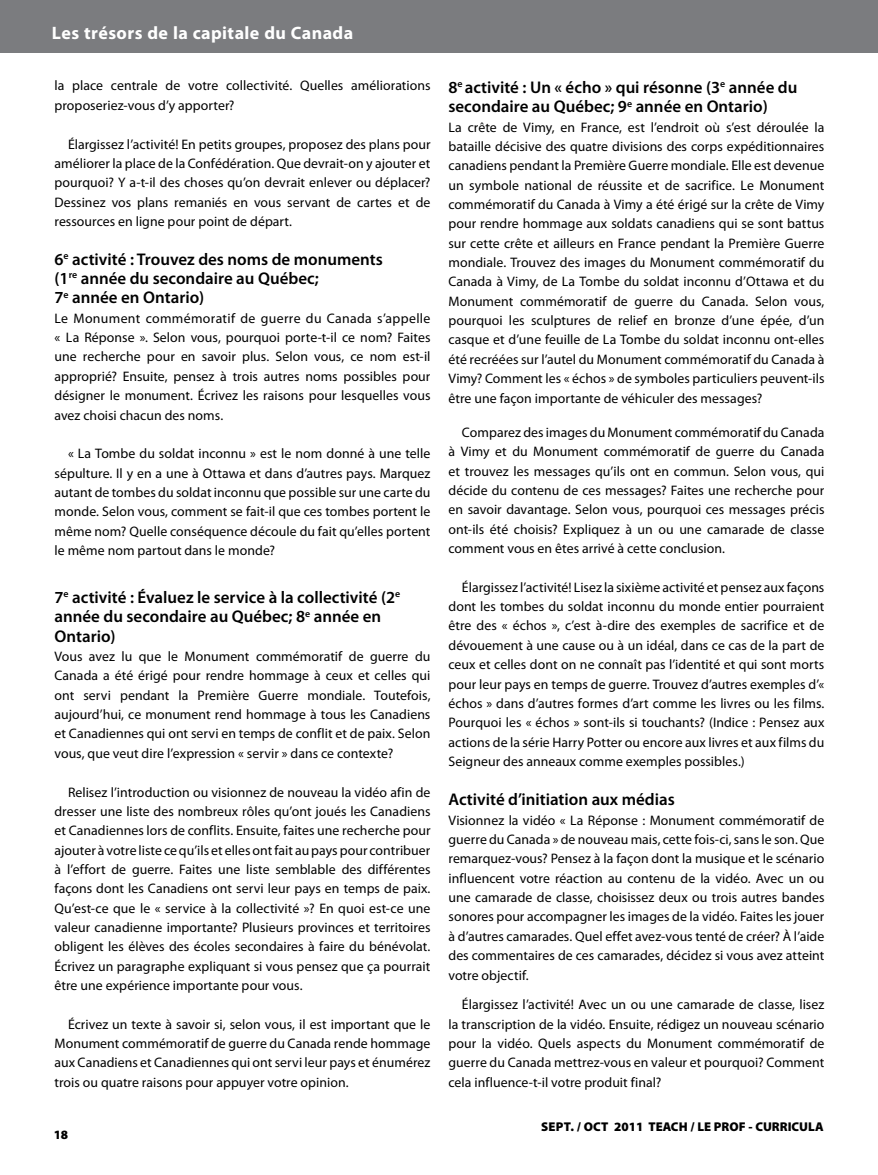
<style>
.page{position:relative;width:878px;height:1175px;background:#fff}
.page>*{position:absolute;margin:0;border:0;box-sizing:border-box;transform-origin:0 0}
.t1{font:700 18px "Myriad Pro";letter-spacing:.02em;color:#fff}
.t2{font:600 16.95px/19.4px "Myriad Pro";color:#000}
.t3{font:13.8px/19.4px "Myriad Pro";letter-spacing:.005em;color:#000;text-align:justify}
.t4{font:900 12.75px "Myriad Pro";color:#000}
</style>
<div class="page">
<div style="left:0;top:0;width:878px;height:53px;background:#7b7c7f"></div>
<hr style="left:877px;top:0;width:1px;height:66px;background:#939598">
<h1 class="t1" style="left:52px;top:21px;width:303px">Les trésors de la capitale du Canada</h1>
<p class="t3" style="left:54px;top:76px;width:377px">la place centrale de votre collectivité. Quelles améliorations proposeriez-vous d’y apporter?</p>
<p class="t3" style="left:54px;top:134px;width:377px;text-indent:13px">Élargissez l’activité! En petits groupes, proposez des plans pour améliorer la place de la Confédération. Que devrait-on y ajouter et pourquoi? Y a-t-il des choses qu’on devrait enlever ou déplacer?<br>Dessinez vos plans remaniés en vous servant de cartes et de ressources en ligne pour point de départ.</p>
<p class="t2" style="left:54px;top:249px;width:330px">6<sup>e</sup> activité : Trouvez des noms de monuments (1<sup>re</sup> année du secondaire au Québec;<br>7<sup>e</sup> année en Ontario)</p>
<p class="t3" style="left:54px;top:308px;width:377px">Le Monument commémoratif de guerre du Canada s’appelle « La Réponse ». Selon vous, pourquoi porte-t-il ce nom? Faites une recherche pour en savoir plus. Selon vous, ce nom est-il approprié? Ensuite, pensez à trois autres noms possibles pour désigner le monument. Écrivez les raisons pour lesquelles vous avez choisi chacun des noms.</p>
<p class="t3" style="left:54px;top:444px;width:377px;text-indent:13px">« La Tombe du soldat inconnu » est le nom donné à une telle sépulture. Il y en a une à Ottawa et dans d’autres pays. Marquez autant de tombes du soldat inconnu que possible sur une carte du monde. Selon vous, comment se fait-il que ces tombes portent le même nom? Quelle conséquence découle du fait qu’elles portent le même nom partout dans le monde?</p>
<p class="t2" style="left:54px;top:587px;width:347px">7<sup>e</sup> activité : Évaluez le service à la collectivité (2<sup>e </sup>année du secondaire au Québec; 8<sup>e</sup> année en<br>Ontario)</p>
<p class="t3" style="left:54px;top:646px;width:377px">Vous avez lu que le Monument commémoratif de guerre du Canada a été érigé pour rendre hommage à ceux et celles qui ont servi pendant la Première Guerre mondiale. Toutefois, aujourd’hui, ce monument rend hommage à tous les Canadiens et Canadiennes qui ont servi en temps de conflit et de paix. Selon vous, que veut dire l’expression « servir » dans ce contexte?</p>
<p class="t3" style="left:54px;top:782px;width:377px;text-indent:13px">Relisez l’introduction ou visionnez de nouveau la vidéo afin de dresser une liste des nombreux rôles qu’ont joués les Canadiens et Canadiennes lors de conflits. Ensuite, faites une recherche pour ajouter à votre liste ce qu’ils et elles ont fait au pays pour contribuer à l’effort de guerre. Faites une liste semblable des différentes façons dont les Canadiens ont servi leur pays en temps de paix.<br>Qu’est-ce que le « service à la collectivité »? En quoi est-ce une valeur canadienne importante? Plusieurs provinces et territoires obligent les élèves des écoles secondaires à faire du bénévolat.<br>Écrivez un paragraphe expliquant si vous pensez que ça pourrait être une expérience importante pour vous.</p>
<p class="t3" style="left:54px;top:1014px;width:377px;text-indent:13px">Écrivez un texte à savoir si, selon vous, il est important que le Monument commémoratif de guerre du Canada rende hommage aux Canadiens et Canadiennes qui ont servi leur pays et énumérez trois ou quatre raisons pour appuyer votre opinion.</p>
<p class="t4" style="left:54px;top:1127px;width:16px">18</p>
<p class="t2" style="left:448px;top:77px;width:350px">8<sup>e</sup> activité : Un « écho » qui résonne (3<sup>e</sup> année du secondaire au Québec; 9<sup>e</sup> année en Ontario)</p>
<p class="t3" style="left:448px;top:117px;width:377px">La crête de Vimy, en France, est l’endroit où s’est déroulée la bataille décisive des quatre divisions des corps expéditionnaires canadiens pendant la Première Guerre mondiale. Elle est devenue un symbole national de réussite et de sacrifice. Le Monument commémoratif du Canada à Vimy a été érigé sur la crête de Vimy pour rendre hommage aux soldats canadiens qui se sont battus sur cette crête et ailleurs en France pendant la Première Guerre mondiale. Trouvez des images du Monument commémoratif du Canada à Vimy, de La Tombe du soldat inconnu d’Ottawa et du Monument commémoratif de guerre du Canada. Selon vous, pourquoi les sculptures de relief en bronze d’une épée, d’un casque et d’une feuille de La Tombe du soldat inconnu ont-elles été recréées sur l’autel du Monument commémoratif du Canada à Vimy? Comment les « échos » de symboles particuliers peuvent-ils être une façon importante de véhiculer des messages?</p>
<p class="t3" style="left:448px;top:422px;width:377px;text-indent:13px">Comparez des images du Monument commémoratif du Canada à Vimy et du Monument commémoratif de guerre du Canada et trouvez les messages qu’ils ont en commun. Selon vous, qui décide du contenu de ces messages? Faites une recherche pour en savoir davantage. Selon vous, pourquoi ces messages précis ont-ils été choisis? Expliquez à un ou une camarade de classe comment vous en êtes arrivé à cette conclusion.</p>
<p class="t3" style="left:448px;top:577px;width:377px;text-indent:13px">Élargissez l’activité! Lisez la sixième activité et pensez aux façons dont les tombes du soldat inconnu du monde entier pourraient être des « échos », c’est à-dire des exemples de sacrifice et de dévouement à une cause ou à un idéal, dans ce cas de la part de ceux et celles dont on ne connaît pas l’identité et qui sont morts pour leur pays en temps de guerre. Trouvez d’autres exemples d’« échos » dans d’autres formes d’art comme les livres ou les films.<br>Pourquoi les « échos » sont-ils si touchants? (Indice : Pensez aux actions de la série Harry Potter ou encore aux livres et aux films du Seigneur des anneaux comme exemples possibles.)</p>
<p class="t2" style="left:448px;top:789px;width:228px">Activité d’initiation aux médias</p>
<p class="t3" style="left:448px;top:810px;width:377px">Visionnez la vidéo « La Réponse : Monument commémoratif de guerre du Canada » de nouveau mais, cette fois-ci, sans le son. Que remarquez-vous? Pensez à la façon dont la musique et le scénario influencent votre réaction au contenu de la vidéo. Avec un ou une camarade de classe, choisissez deux ou trois autres bandes sonores pour accompagner les images de la vidéo. Faites les jouer à d’autres camarades. Quel effet avez-vous tenté de créer? À l’aide des commentaires de ces camarades, décidez si vous avez atteint votre objectif.</p>
<p class="t3" style="left:448px;top:994px;width:377px;text-indent:13px">Élargissez l’activité! Avec un ou une camarade de classe, lisez la transcription de la vidéo. Ensuite, rédigez un nouveau scénario pour la vidéo. Quels aspects du Monument commémoratif de guerre du Canada mettrez-vous en valeur et pourquoi? Comment cela influence-t-il votre produit final?</p>
<p class="t4" style="left:541px;top:1119px;width:284px">SEPT. / OCT 2011 TEACH / LE PROF - CURRICULA</p>
</div>
